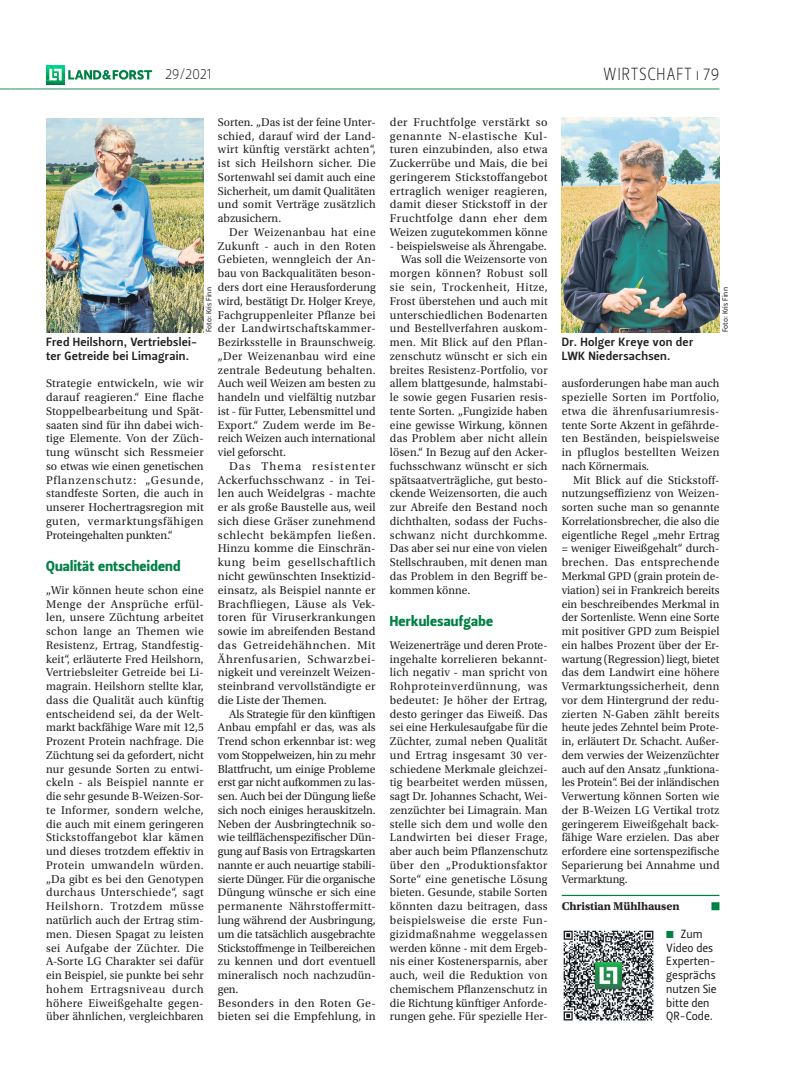
<style>
.page{position:relative;width:801px;height:1085px;background:#fff}
.page>*{position:absolute;margin:0;border:0;box-sizing:border-box;transform-origin:0 0}
.t1{font:17.5px "Leitura Sans Grot 1";letter-spacing:.035em;color:#231f20;scale:.9 1}
.t2{font:15px "Leitura Sans Grot 1";letter-spacing:-.02em;color:#231f20;scale:.9 1}
.t3{font:14.38px "Leitura Sans Grot 4";letter-spacing:.02em;color:#008044}
.t4{font:11.88px/13.8px "Utopia Std";letter-spacing:.01em;color:#231f20;text-align:justify}
.t5{font:11.88px/13.8px "Utopia Std";letter-spacing:-.01em;color:#231f20}
.t6{font:11.88px/13.8px "Leitura Sans Grot 3";letter-spacing:.02em;color:#231f20}
.t7{font:11.88px/13.8px "Leitura Sans Grot 2";color:#231f20}
.t8{font:11.88px "Utopia Std";letter-spacing:.035em;color:#231f20}
.t9{font:11.88px "Utopia Std";letter-spacing:.045em;color:#231f20}
.t10{font:11.88px "Utopia Std Bold Capt";letter-spacing:-.01em;color:#231f20}
.t11{font:7.5px "Leitura Sans Grot 2";color:#231f20}
.s1{color:#008044}
</style>
<div class="page">
<hr style="left:11px;top:88px;width:708px;height:2px;background:#55a67e">
<svg style="left:0;top:88px;width:11px;height:2px"></svg>
<svg style="left:68px;top:70px;width:84px;height:10px"></svg>
<img style="left:46px;top:65px;width:19px;height:19px">
<svg style="left:49px;top:69px;width:13px;height:11px"></svg>
<hr style="left:562px;top:894px;width:157px;height:1px;background:#008044">
<div style="left:711px;top:902px;width:8px;height:8px;background:#008044"></div>
<img style="left:562px;top:117px;width:157px;height:215px">
<img style="left:46px;top:118px;width:158px;height:214px">
<img style="left:563px;top:930px;width:91px;height:91px">
<p class="t2" style="left:165px;top:64px;width:53px">29/2021</p>
<h1 class="t1" style="left:603px;top:62px;width:131px">WIRTSCHAFT ı 79</h1>
<p class="t4" style="left:218px;top:115px;width:159px">Sorten. „Das ist der feine Unter&shy;schied, darauf wird der Land&shy;wirt künftig verstärkt achten“, ist sich Heilshorn sicher. Die Sortenwahl sei damit auch eine Sicherheit, um damit Qualitäten und somit Verträge zusätzlich abzusichern.</p>
<p class="t4" style="left:218px;top:225px;width:159px;text-indent:11px">Der Weizenanbau hat eine Zukunft - auch in den Roten Gebieten, wenngleich der An&shy;bau von Backqualitäten beson&shy;ders dort eine Herausforderung wird, bestätigt Dr. Holger Kreye, Fachgruppenleiter Pflanze bei der Landwirtschaftskammer-Bezirksstelle in Braunschweig. „Der Weizenanbau wird eine zentrale Bedeutung behalten.<br>Auch weil Weizen am besten zu handeln und vielfältig nutzbar ist - für Futter, Lebensmittel und Export.“ Zudem werde im Be&shy;reich Weizen auch international viel geforscht.</p>
<p class="t4" style="left:218px;top:459px;width:159px;text-indent:11px">Das Thema resistenter Ackerfuchsschwanz - in Tei&shy;len auch Weidelgras - machte er als große Baustelle aus, weil sich diese Gräser zunehmend schlecht bekämpfen ließen.<br>Hinzu komme die Einschrän&shy;kung beim gesellschaftlich nicht gewünschten Insektizid&shy;einsatz, als Beispiel nannte er Brachfliegen, Läuse als Vek&shy;toren für Viruserkrankungen sowie im abreifenden Bestand das Getreidehähnchen. Mit Ährenfusarien, Schwarzbei&shy;nigkeit und vereinzelt Weizen&shy;steinbrand vervollständigte er die Liste der Themen.</p>
<p class="t5" style="left:218px;top:707px;width:159px;text-indent:11px">Als Strategie für den künftigen<br>Anbau empfahl er das, was als<br>Trend schon erkennbar ist: weg vom Stoppelweizen, hin zu mehr<br>Blattfrucht, um einige Probleme erst gar nicht aufkommen zu las&shy;sen. Auch bei der Düngung ließe sich noch einiges herauskitzeln.<br>Neben der Ausbringtechnik so&shy;wie teilflächenspezifischer Dün&shy;gung auf Basis von Ertragskarten nannte er auch neuartige stabili&shy;sierte Dünger. Für die organische<br>Düngung wünsche er sich eine permanente Nährstoffermitt&shy;lung während der Ausbringung, um die tatsächlich ausgebrachte<br>Stickstoffmenge in Teilbereichen zu kennen und dort eventuell mineralisch noch nachzudün&shy;gen.<br>Besonders in den Roten Ge&shy;bieten sei die Empfehlung, in</p>
<p class="t11" style="left:204px;top:332px;width:46px;rotate:-90deg">Foto: Kris Finn</p>
<p class="t6" style="left:46px;top:335px;width:153px">Fred Heilshorn, Vertriebslei&shy;ter Getreide bei Limagrain.</p>
<p class="t4" style="left:46px;top:377px;width:159px">Strategie entwickeln, wie wir darauf reagieren.“ Eine flache Stoppelbearbeitung und Spät&shy;saaten sind für ihn dabei wich&shy;tige Elemente. Von der Züch&shy;tung wünscht sich Ressmeier so etwas wie einen genetischen Pflanzenschutz: „Gesunde, standfeste Sorten, die auch in unserer Hochertragsregion mit guten, vermarktungsfähigen Proteingehalten punkten.“</p>
<p class="t3" style="left:46px;top:556px;width:136px">Qualität entscheidend</p>
<p class="t4" style="left:46px;top:583px;width:159px">„Wir können heute schon eine Menge der Ansprüche erfül&shy;len, unsere Züchtung arbeitet schon lange an Themen wie Resistenz, Ertrag, Standfestig&shy;keit“, erläuterte Fred Heilshorn, Vertriebsleiter Getreide bei Li&shy;magrain. Heilshorn stellte klar, dass die Qualität auch künftig entscheidend sei, da der Welt&shy;markt backfähige Ware mit 12,5<br>Prozent Protein nachfrage. Die Züchtung sei da gefordert, nicht nur gesunde Sorten zu entwi&shy;ckeln - als Beispiel nannte er die sehr gesunde B-Weizen-Sor&shy;te Informer, sondern welche, die auch mit einem geringeren Stickstoffangebot klar kämen und dieses trotzdem effektiv in Protein umwandeln würden. „Da gibt es bei den Genotypen durchaus Unterschiede“, sagt Heilshorn. Trotzdem müsse natürlich auch der Ertrag stim&shy;men. Diesen Spagat zu leisten sei Aufgabe der Züchter. Die A-Sorte LG Charakter sei dafür ein Beispiel, sie punkte bei sehr hohem Ertragsniveau durch höhere Eiweißgehalte gegen&shy;über ähnlichen, vergleichbaren</p>
<p class="t4" style="left:390px;top:115px;width:159px">der Fruchtfolge verstärkt so genannte N-elastische Kul&shy;turen einzubinden, also etwa Zuckerrübe und Mais, die bei geringerem Stickstoffangebot ertraglich weniger reagieren, damit dieser Stickstoff in der Fruchtfolge dann eher dem Weizen zugutekommen könne</p>
<p class="t4" style="left:390px;top:239px;width:158px">- beispielsweise als Ährengabe.</p>
<p class="t4" style="left:401px;top:253px;width:148px">Was soll die Weizensorte von</p>
<p class="t8" style="left:390px;top:267px;width:159px">morgen können? Robust soll</p>
<p class="t9" style="left:390px;top:281px;width:159px">sie sein, Trockenheit, Hitze,</p>
<p class="t4" style="left:390px;top:294px;width:159px">Frost überstehen und auch mit</p>
<p class="t4" style="left:390px;top:308px;width:159px">unterschiedlichen Bodenarten</p>
<p class="t4" style="left:390px;top:322px;width:159px">und Bestellverfahren auskom-</p>
<p class="t4" style="left:390px;top:335px;width:159px">men. Mit Blick auf den Pflan-</p>
<p class="t4" style="left:390px;top:349px;width:159px">zenschutz wünscht er sich ein</p>
<p class="t4" style="left:390px;top:363px;width:159px">breites Resistenz-Portfolio, vor</p>
<p class="t4" style="left:390px;top:377px;width:159px">allem blattgesunde, halmstabi-</p>
<p class="t4" style="left:390px;top:390px;width:159px">le sowie gegen Fusarien resis-</p>
<p class="t4" style="left:390px;top:404px;width:159px">tente Sorten. „Fungizide haben</p>
<p class="t4" style="left:390px;top:418px;width:159px">eine gewisse Wirkung, können</p>
<p class="t4" style="left:390px;top:432px;width:159px">das Problem aber nicht allein</p>
<p class="t4" style="left:390px;top:445px;width:159px">lösen.“ In Bezug auf den Acker-</p>
<p class="t4" style="left:390px;top:459px;width:159px">fuchsschwanz wünscht er sich</p>
<p class="t4" style="left:390px;top:473px;width:159px">spätsaatverträgliche, gut besto-</p>
<p class="t4" style="left:390px;top:487px;width:159px">ckende Weizensorten, die auch</p>
<p class="t4" style="left:390px;top:500px;width:159px">zur Abreife den Bestand noch</p>
<p class="t4" style="left:390px;top:514px;width:159px">dichthalten, sodass der Fuchs-</p>
<p class="t8" style="left:390px;top:528px;width:159px">schwanz nicht durchkomme.</p>
<p class="t4" style="left:390px;top:542px;width:159px">Das aber sei nur eine von vielen</p>
<p class="t4" style="left:390px;top:555px;width:159px">Stellschrauben, mit denen man</p>
<p class="t4" style="left:390px;top:569px;width:159px">das Problem in den Begriff be-</p>
<p class="t4" style="left:390px;top:583px;width:82px">kommen könne.</p>
<p class="t3" style="left:390px;top:611px;width:105px">Herkulesaufgabe</p>
<p class="t4" style="left:390px;top:638px;width:159px">Weizenerträge und deren Prote&shy;ingehalte korrelieren bekannt&shy;lich negativ - man spricht von Rohproteinverdünnung, was bedeutet: Je höher der Ertrag, desto geringer das Eiweiß. Das sei eine Herkulesaufgabe für die Züchter, zumal neben Qualität und Ertrag insgesamt 30 ver&shy;schiedene Merkmale gleichzei&shy;tig bearbeitet werden müssen, sagt Dr. Johannes Schacht, Wei&shy;zenzüchter bei Limagrain. Man stelle sich dem und wolle den Landwirten bei dieser Frage, aber auch beim Pflanzenschutz über den „Produktionsfaktor Sorte“ eine genetische Lösung bieten. Gesunde, stabile Sorten könnten dazu beitragen, dass beispielsweise die erste Fun&shy;gizidmaßnahme weggelassen werden könne - mit dem Ergeb&shy;nis einer Kostenersparnis, aber auch, weil die Reduktion von chemischem Pflanzenschutz in die Richtung künftiger Anforde&shy;rungen gehe. Für spezielle Her-</p>
<p class="t6" style="left:562px;top:335px;width:133px">Dr. Holger Kreye von der<br>LWK Niedersachsen.</p>
<p class="t11" style="left:720px;top:332px;width:46px;rotate:-90deg">Foto: Kris Finn</p>
<p class="t4" style="left:562px;top:377px;width:159px">ausforderungen habe man auch spezielle Sorten im Portfolio, etwa die ährenfusariumresis&shy;tente Sorte Akzent in gefährde&shy;ten Beständen, beispielsweise in pfluglos bestellten Weizen nach Körnermais.</p>
<p class="t4" style="left:562px;top:473px;width:159px;text-indent:11px">Mit Blick auf die Stickstoff&shy;nutzungseffizienz von Weizen&shy;sorten suche man so genannte Korrelationsbrecher, die also die eigentliche Regel „mehr Ertrag = weniger Eiweißgehalt“ durch&shy;brechen. Das entsprechende Merkmal GPD (grain protein de&shy;viation) sei in Frankreich bereits ein beschreibendes Merkmal in der Sortenliste. Wenn eine Sorte mit positiver GPD zum Beispiel ein halbes Prozent über der Er&shy;wartung (Regression) liegt, bietet das dem Landwirt eine höhere Vermarktungssicherheit, denn vor dem Hintergrund der redu&shy;zierten N-Gaben zählt bereits heute jedes Zehntel beim Prote&shy;in, erläutert Dr. Schacht. Außer&shy;dem verwies der Weizenzüchter auch auf den Ansatz „funktiona&shy;les Protein“. Bei der inländischen Verwertung können Sorten wie der B-Weizen LG Vertikal trotz geringerem Eiweißgehalt back&shy;fähige Ware erzielen. Das aber erfordere eine sortenspezifische Separierung bei Annahme und Vermarktung.</p>
<p class="t10" style="left:562px;top:899px;width:119px">Christian Mühlhausen</p>
<p class="t7" style="left:666px;top:926px;width:52px"><span class="s1">◾</span> Zum<br>Video des<br>Experten&shy;gesprächs nutzen Sie bitte den<br>QR-Code.</p>
</div>
